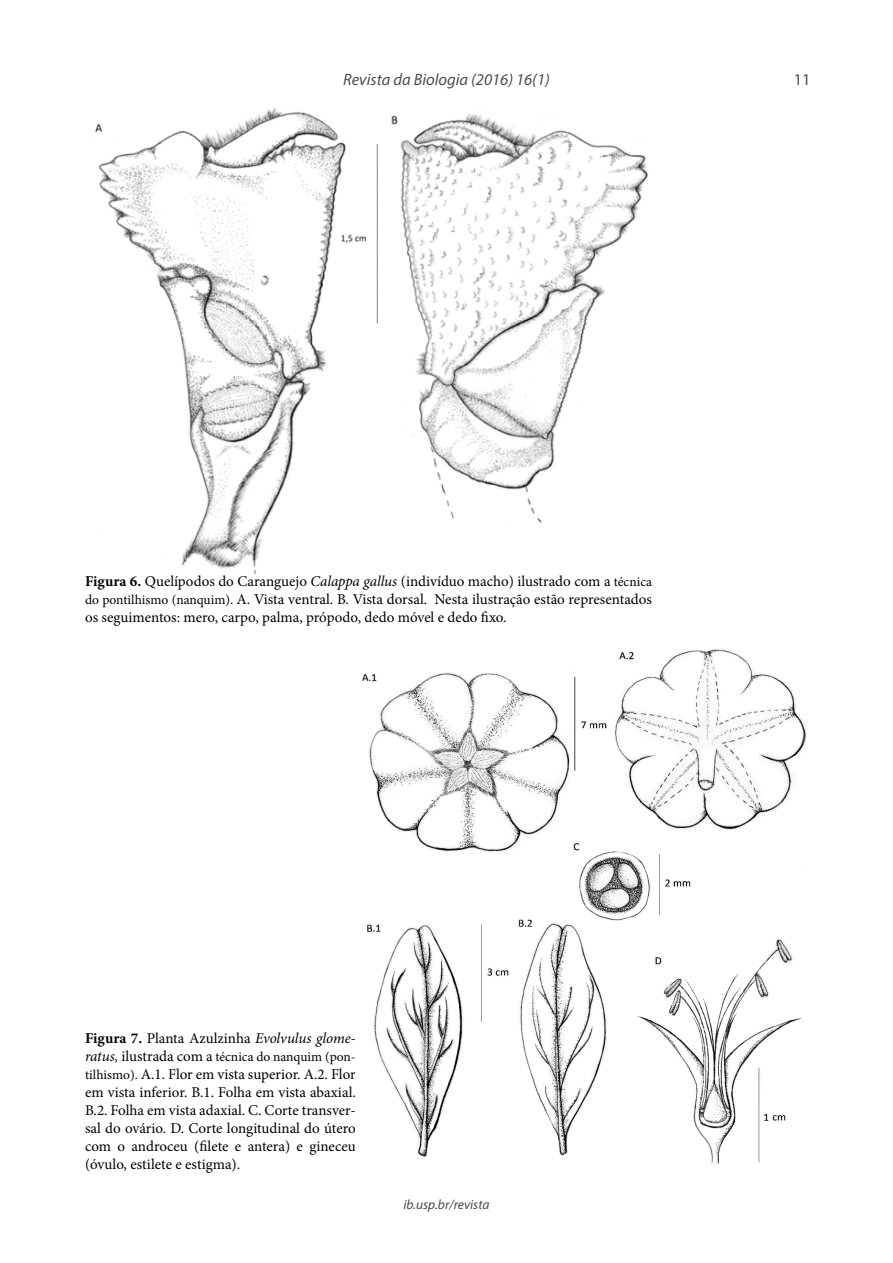
<style>
.page{position:relative;width:893px;height:1263px;background:#fff}
.page>*{position:absolute;margin:0;border:0;box-sizing:border-box;transform-origin:0 0}
.t1{font:italic 16.5px "Myriad Pro";color:#4d4d4f}
.t2{font:16.5px "Myriad Pro";color:#4d4d4f}
.t3{font:15px/18px "Minion Pro";color:#000;text-align:justify}
.t4{font:13.5px "Minion Pro";color:#000}
.t5{font:italic 13.5px "Myriad Pro";color:#4a4a4d}
.s1{font-weight:700}
.s2{font-style:italic}
.s3{font-size:13.5px}
.s4{font-style:italic;font-size:15px}
.s5{font-size:15px}
</style>
<div class="page">
<img style="left:95px;top:107px;width:553px;height:468px">
<img style="left:362px;top:649px;width:444px;height:515px">
<p class="t1" style="left:343px;top:69px;width:208px">Revista da Biologia (2016) 16(1)</p>
<p class="t2" style="left:794px;top:69px;width:18px">11</p>
<p class="t3" style="left:85px;top:572px;width:568px"><span class="s1">Figura 6.</span> Quelípodos do Caranguejo <span class="s2">Calappa gallus</span> (indivíduo macho) ilustrado com a <span class="s3">técnica do pontilhismo (nanquim).</span> A. Vista ventral. B. Vista dorsal. Nesta ilustração estão representados os seguimentos: mero, carpo, palma, própodo, dedo móvel e dedo fixo.</p>
<p class="t3" style="left:85px;top:1029px;width:272px"><span class="s1">Figura 7.</span> Planta Azulzinha <span class="s2">Evolvulus glome-</span></p>
<p class="t4" style="left:85px;top:1047px;width:272px"><span class="s4">ratus,</span> <span class="s5">ilustrada com a</span> técnica do nanquim (pon-</p>
<p class="t3" style="left:85px;top:1065px;width:272px"><span class="s3">tilhismo).</span> A.1. Flor em vista superior. A.2. Flor em vista inferior. B.1. Folha em vista abaxial.<br>B.2. Folha em vista adaxial. C. Corte transver&shy;sal do ovário. D. Corte longitudinal do útero com o androceu (filete e antera) e gineceu (óvulo, estilete e estigma).</p>
<p class="t5" style="left:403px;top:1196px;width:88px">ib.usp.br/revista</p>
</div>
